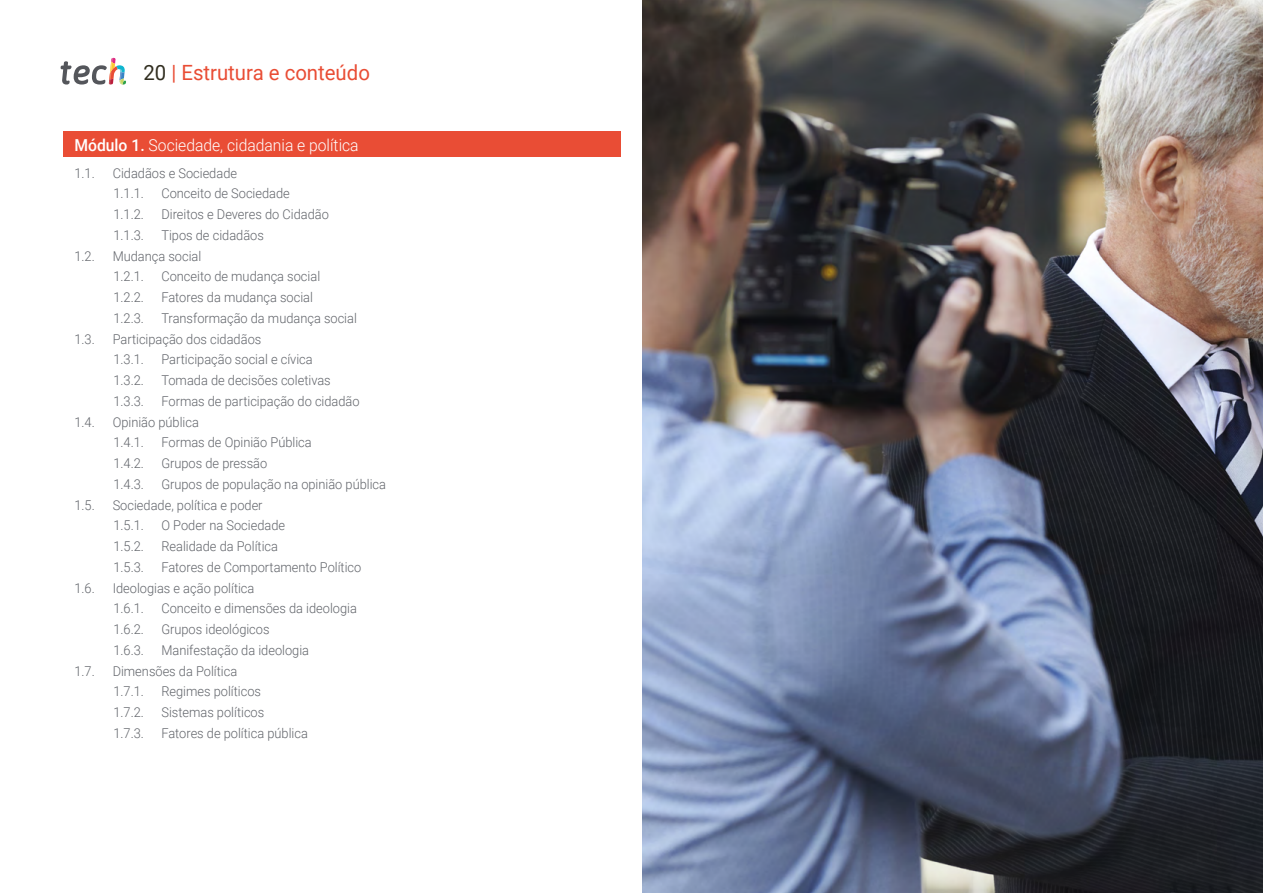
<style>
.page{position:relative;width:1263px;height:893px;background:#fff}
.page>*{position:absolute;margin:0;border:0;box-sizing:border-box;transform-origin:0 0}
.t1{font:21px "Roboto";color:#e94d35}
.t2{font:300 16.5px "Roboto";color:#fff;scale:.95 1}
.t3{font:300 13.5px/20.7px "Roboto";color:#61646a;scale:.95 1}
.s1{color:#312e20}
.s2{font-weight:500}
</style>
<div class="page">
<div style="left:63px;top:132px;width:558px;height:25px;background:#e94d35"></div>
<svg style="left:61px;top:58px;width:65px;height:27px"></svg>
<img style="left:642px;top:0;width:621px;height:893px">
<h1 class="t1" style="left:144px;top:57px;width:228px"><span class="s1">20</span> | Estrutura e conteúdo</h1>
<p class="t2" style="left:74px;top:133px;width:301px"><span class="s2">Módulo 1.</span> Sociedade, cidadania e política</p>
<p class="t3" style="left:74px;top:162px;width:23px">1.1.</p>
<p class="t3" style="left:113px;top:162px;width:132px">Cidadãos e Sociedade<br>1.1.1.</p>
<p class="t3" style="left:161px;top:183px;width:137px">Conceito de Sociedade</p>
<p class="t3" style="left:113px;top:203px;width:34px">1.1.2.</p>
<p class="t3" style="left:161px;top:203px;width:178px">Direitos e Deveres do Cidadão</p>
<p class="t3" style="left:113px;top:224px;width:34px">1.1.3.</p>
<p class="t3" style="left:161px;top:224px;width:109px">Tipos de cidadãos</p>
<p class="t3" style="left:74px;top:245px;width:23px">1.2.</p>
<p class="t3" style="left:113px;top:245px;width:95px">Mudança social<br>1.2.1.</p>
<p class="t3" style="left:161px;top:266px;width:169px">Conceito de mudança social</p>
<p class="t3" style="left:113px;top:286px;width:34px">1.2.2.</p>
<p class="t3" style="left:161px;top:286px;width:161px">Fatores da mudança social</p>
<p class="t3" style="left:113px;top:307px;width:34px">1.2.3.</p>
<p class="t3" style="left:161px;top:307px;width:207px">Transformação da mudança social</p>
<p class="t3" style="left:74px;top:328px;width:23px">1.3.</p>
<p class="t3" style="left:113px;top:328px;width:158px">Participação dos cidadãos<br>1.3.1.</p>
<p class="t3" style="left:161px;top:349px;width:161px">Participação social e cívica</p>
<p class="t3" style="left:113px;top:369px;width:34px">1.3.2.</p>
<p class="t3" style="left:161px;top:369px;width:180px">Tomada de decisões coletivas</p>
<p class="t3" style="left:113px;top:390px;width:34px">1.3.3.</p>
<p class="t3" style="left:161px;top:390px;width:210px">Formas de participação do cidadão</p>
<p class="t3" style="left:74px;top:411px;width:23px">1.4.</p>
<p class="t3" style="left:113px;top:411px;width:92px">Opinião pública<br>1.4.1.</p>
<p class="t3" style="left:161px;top:432px;width:160px">Formas de Opinião Pública</p>
<p class="t3" style="left:113px;top:452px;width:34px">1.4.2.</p>
<p class="t3" style="left:161px;top:452px;width:113px">Grupos de pressão</p>
<p class="t3" style="left:113px;top:473px;width:34px">1.4.3.</p>
<p class="t3" style="left:161px;top:473px;width:238px">Grupos de população na opinião pública</p>
<p class="t3" style="left:74px;top:494px;width:23px">1.5.</p>
<p class="t3" style="left:113px;top:494px;width:159px">Sociedade, política e poder<br>1.5.1.</p>
<p class="t3" style="left:161px;top:515px;width:132px">O Poder na Sociedade</p>
<p class="t3" style="left:113px;top:535px;width:34px">1.5.2.</p>
<p class="t3" style="left:161px;top:535px;width:124px">Realidade da Política</p>
<p class="t3" style="left:113px;top:556px;width:34px">1.5.3.</p>
<p class="t3" style="left:161px;top:556px;width:212px">Fatores de Comportamento Político</p>
<p class="t3" style="left:74px;top:577px;width:23px">1.6.</p>
<p class="t3" style="left:113px;top:577px;width:151px">Ideologias e ação política<br>1.6.1.</p>
<p class="t3" style="left:161px;top:598px;width:207px">Conceito e dimensões da ideologia</p>
<p class="t3" style="left:113px;top:618px;width:34px">1.6.2.</p>
<p class="t3" style="left:161px;top:618px;width:115px">Grupos ideológicos</p>
<p class="t3" style="left:113px;top:639px;width:34px">1.6.3.</p>
<p class="t3" style="left:161px;top:639px;width:157px">Manifestação da ideologia</p>
<p class="t3" style="left:74px;top:660px;width:23px">1.7.</p>
<p class="t3" style="left:113px;top:660px;width:133px">Dimensões da Política<br>1.7.1.</p>
<p class="t3" style="left:161px;top:681px;width:106px">Regimes políticos</p>
<p class="t3" style="left:113px;top:701px;width:34px">1.7.2.</p>
<p class="t3" style="left:161px;top:701px;width:110px">Sistemas políticos</p>
<p class="t3" style="left:113px;top:722px;width:34px">1.7.3.</p>
<p class="t3" style="left:161px;top:722px;width:156px">Fatores de política pública</p>
</div>
